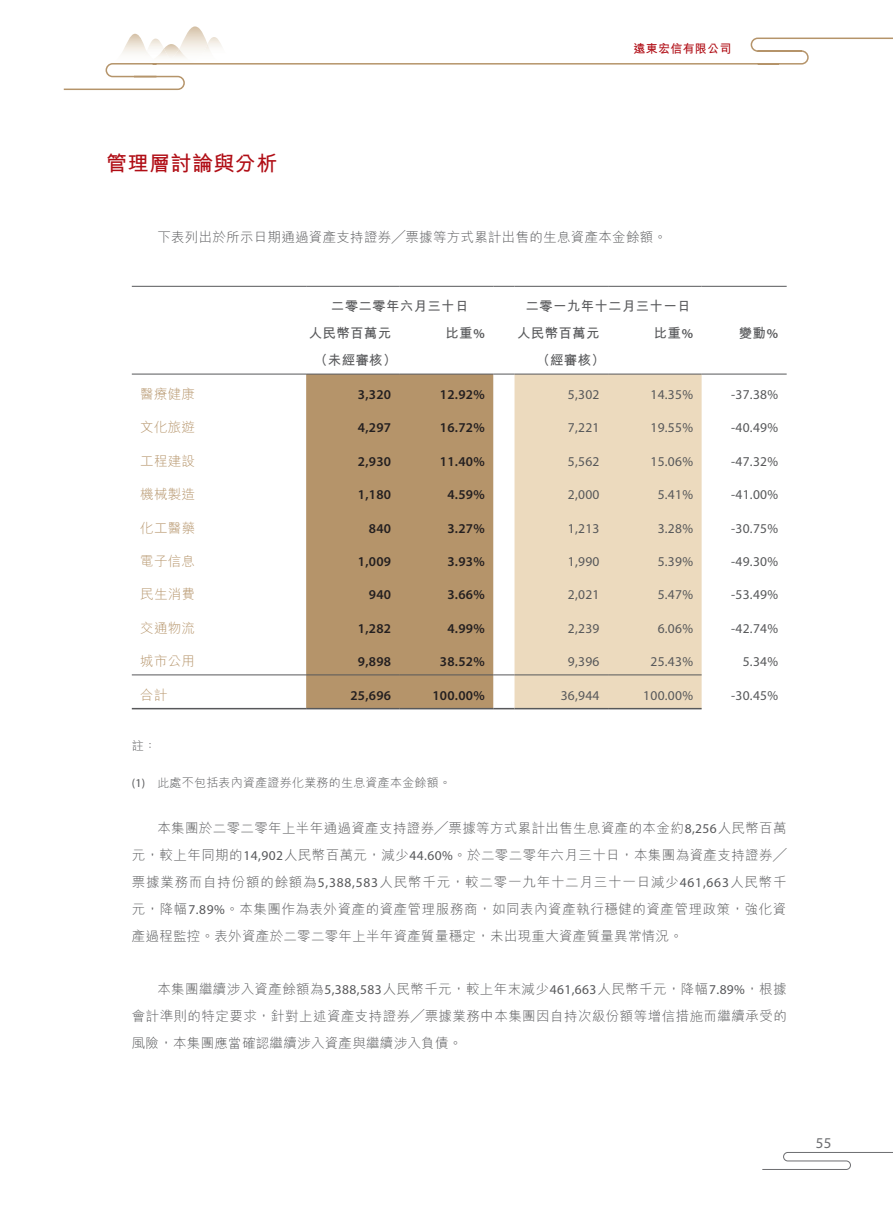
<style>
.page{position:relative;width:893px;height:1212px;background:#fff}
.page>*{position:absolute;margin:0;border:0;box-sizing:border-box;transform-origin:0 0}
.t1{font:700 21px "M Hei HK";letter-spacing:.02em;color:#b00d15}
.t2{font:15px "Myriad Pro";color:#6c6d70}
.t3{font:300 13.5px/27px "M Hei HK";letter-spacing:.02em;color:#57585a;text-align:justify}
.t4{font:13.5px "Myriad Pro";letter-spacing:.02em;color:#57585a}
.t5{font:600 13.5px "Myriad Pro";letter-spacing:.02em;color:#231f20}
.t6{font:700 13.5px "M Hei HK";letter-spacing:.02em;color:#57585a}
.t7{font:300 13.5px "M Hei HK";letter-spacing:.02em;color:#b5946a}
.t8{font:300 12px "M Hei HK";letter-spacing:.02em;color:#57585a}
.t9{font:700 12px "M Hei HK";letter-spacing:.02em;color:#b00d15}
.s1{font-family:"Myriad Pro";font-weight:600}
.s2{font-family:"Myriad Pro";font-weight:400}
</style>
<div class="page">
<img style="left:185px;top:26px;width:20px;height:11px">
<img style="left:130px;top:34px;width:10px;height:3px">
<svg style="left:63px;top:37px;width:830px;height:53px"></svg>
<svg style="left:762px;top:1152px;width:131px;height:18px"></svg>
<div style="left:306px;top:375px;width:187px;height:333px;background:#b5946a"></div>
<div style="left:514px;top:375px;width:188px;height:333px;background:#ecdabe"></div>
<hr style="left:132px;top:286px;width:174px;height:1px;background:#57585a">
<hr style="left:306px;top:286px;width:94px;height:1px;background:#57585a">
<hr style="left:400px;top:286px;width:93px;height:1px;background:#57585a">
<svg style="left:493px;top:286px;width:21px;height:1px"></svg>
<hr style="left:514px;top:286px;width:94px;height:1px;background:#57585a">
<hr style="left:608px;top:286px;width:94px;height:1px;background:#57585a">
<hr style="left:702px;top:286px;width:85px;height:1px;background:#57585a">
<hr style="left:132px;top:374px;width:174px;height:1px;background:#57585a">
<hr style="left:306px;top:374px;width:94px;height:1px;background:#57585a">
<hr style="left:400px;top:374px;width:93px;height:1px;background:#57585a">
<svg style="left:493px;top:374px;width:21px;height:1px"></svg>
<hr style="left:514px;top:374px;width:94px;height:1px;background:#57585a">
<hr style="left:608px;top:374px;width:94px;height:1px;background:#57585a">
<hr style="left:702px;top:374px;width:85px;height:1px;background:#57585a">
<hr style="left:132px;top:674px;width:174px;height:1px;background:#57585a">
<hr style="left:306px;top:674px;width:94px;height:1px;background:#57585a">
<hr style="left:400px;top:674px;width:93px;height:1px;background:#57585a">
<svg style="left:493px;top:674px;width:21px;height:1px"></svg>
<hr style="left:514px;top:674px;width:94px;height:1px;background:#57585a">
<hr style="left:608px;top:674px;width:94px;height:1px;background:#57585a">
<hr style="left:132px;top:708px;width:174px;height:1px;background:#57585a">
<hr style="left:306px;top:708px;width:94px;height:1px;background:#57585a">
<hr style="left:400px;top:708px;width:93px;height:1px;background:#57585a">
<svg style="left:493px;top:708px;width:21px;height:1px"></svg>
<hr style="left:514px;top:708px;width:94px;height:1px;background:#57585a">
<hr style="left:608px;top:708px;width:94px;height:1px;background:#57585a">
<p class="t9" style="left:634px;top:40px;width:99px">遠東宏信有限公司</p>
<h1 class="t1" style="left:106px;top:148px;width:173px">管理層討論與分析</h1>
<p class="t3" style="left:157px;top:223px;width:511px">下表列出於所示日期通過資產支持證券╱票據等方式累計出售的生息資產本金餘額。</p>
<p class="t6" style="left:331px;top:296px;width:139px">二零二零年六月三十日</p>
<p class="t6" style="left:525px;top:296px;width:167px">二零一九年十二月三十一日</p>
<p class="t6" style="left:309px;top:323px;width:84px">人民幣百萬元</p>
<p class="t6" style="left:445px;top:323px;width:41px">比重<span class="s1">%</span></p>
<p class="t6" style="left:517px;top:323px;width:84px">人民幣百萬元</p>
<p class="t6" style="left:654px;top:323px;width:41px">比重<span class="s1">%</span></p>
<p class="t6" style="left:739px;top:323px;width:41px">變動<span class="s1">%</span></p>
<p class="t6" style="left:314px;top:350px;width:84px">（未經審核）</p>
<p class="t6" style="left:536px;top:350px;width:70px">（經審核）</p>
<p class="t7" style="left:140px;top:385px;width:56px">醫療健康</p>
<p class="t5" style="left:358px;top:386px;width:35px">3,320</p>
<p class="t5" style="left:440px;top:386px;width:46px">12.92%</p>
<p class="t4" style="left:568px;top:386px;width:33px">5,302</p>
<p class="t4" style="left:650px;top:386px;width:44px">14.35%</p>
<p class="t4" style="left:731px;top:386px;width:49px">-37.38%</p>
<p class="t7" style="left:140px;top:418px;width:56px">文化旅遊</p>
<p class="t5" style="left:358px;top:419px;width:35px">4,297</p>
<p class="t5" style="left:440px;top:419px;width:46px">16.72%</p>
<p class="t4" style="left:568px;top:419px;width:33px">7,221</p>
<p class="t4" style="left:650px;top:419px;width:44px">19.55%</p>
<p class="t4" style="left:731px;top:419px;width:49px">-40.49%</p>
<p class="t7" style="left:140px;top:451px;width:56px">工程建設</p>
<p class="t5" style="left:358px;top:453px;width:35px">2,930</p>
<p class="t5" style="left:440px;top:453px;width:46px">11.40%</p>
<p class="t4" style="left:568px;top:453px;width:33px">5,562</p>
<p class="t4" style="left:650px;top:453px;width:44px">15.06%</p>
<p class="t4" style="left:731px;top:453px;width:49px">-47.32%</p>
<p class="t7" style="left:140px;top:485px;width:56px">機械製造</p>
<p class="t5" style="left:358px;top:486px;width:35px">1,180</p>
<p class="t5" style="left:447px;top:486px;width:39px">4.59%</p>
<p class="t4" style="left:568px;top:486px;width:33px">2,000</p>
<p class="t4" style="left:658px;top:486px;width:37px">5.41%</p>
<p class="t4" style="left:731px;top:486px;width:49px">-41.00%</p>
<p class="t7" style="left:140px;top:518px;width:56px">化工醫藥</p>
<p class="t5" style="left:369px;top:519px;width:24px">840</p>
<p class="t5" style="left:447px;top:519px;width:39px">3.27%</p>
<p class="t4" style="left:568px;top:520px;width:33px">1,213</p>
<p class="t4" style="left:658px;top:520px;width:37px">3.28%</p>
<p class="t4" style="left:731px;top:520px;width:49px">-30.75%</p>
<p class="t7" style="left:140px;top:551px;width:56px">電子信息</p>
<p class="t5" style="left:358px;top:553px;width:35px">1,009</p>
<p class="t5" style="left:447px;top:553px;width:39px">3.93%</p>
<p class="t4" style="left:568px;top:553px;width:33px">1,990</p>
<p class="t4" style="left:658px;top:553px;width:37px">5.39%</p>
<p class="t4" style="left:731px;top:553px;width:49px">-49.30%</p>
<p class="t7" style="left:140px;top:585px;width:56px">民生消費</p>
<p class="t5" style="left:369px;top:586px;width:24px">940</p>
<p class="t5" style="left:447px;top:586px;width:39px">3.66%</p>
<p class="t4" style="left:568px;top:586px;width:33px">2,021</p>
<p class="t4" style="left:658px;top:586px;width:37px">5.47%</p>
<p class="t4" style="left:731px;top:586px;width:49px">-53.49%</p>
<p class="t7" style="left:140px;top:618px;width:56px">交通物流</p>
<p class="t5" style="left:358px;top:619px;width:35px">1,282</p>
<p class="t5" style="left:447px;top:619px;width:39px">4.99%</p>
<p class="t4" style="left:568px;top:620px;width:33px">2,239</p>
<p class="t4" style="left:658px;top:620px;width:37px">6.06%</p>
<p class="t4" style="left:731px;top:620px;width:49px">-42.74%</p>
<p class="t7" style="left:140px;top:651px;width:56px">城市公用</p>
<p class="t5" style="left:358px;top:653px;width:35px">9,898</p>
<p class="t5" style="left:440px;top:653px;width:46px">38.52%</p>
<p class="t4" style="left:568px;top:653px;width:33px">9,396</p>
<p class="t4" style="left:650px;top:653px;width:44px">25.43%</p>
<p class="t4" style="left:743px;top:653px;width:37px">5.34%</p>
<p class="t7" style="left:140px;top:685px;width:29px">合計</p>
<p class="t5" style="left:350px;top:687px;width:42px">25,696</p>
<p class="t5" style="left:432px;top:687px;width:54px">100.00%</p>
<p class="t4" style="left:561px;top:687px;width:40px">36,944</p>
<p class="t4" style="left:643px;top:687px;width:51px">100.00%</p>
<p class="t4" style="left:731px;top:687px;width:49px">-30.45%</p>
<p class="t8" style="left:132px;top:737px;width:26px">註：</p>
<p class="t8" style="left:132px;top:774px;width:321px"><span class="s2">(1)</span> 此處不包括表內資產證券化業務的生息資產本金餘額。</p>
<p class="t3" style="left:132px;top:814px;width:656px;text-indent:26px">本集團於二零二零年上半年通過資產支持證券╱票據等方式累計出售生息資產的本金約<span class="s2">8,256</span>人民幣百萬元，較上年同期的<span class="s2">14,902</span>人民幣百萬元，減少<span class="s2">44.60%</span>。於二零二零年六月三十日，本集團為資產支持證券╱票據業務而自持份額的餘額為<span class="s2">5,388,583</span>人民幣千元，較二零一九年十二月三十一日減少<span class="s2">461,663</span>人民幣千元，降幅<span class="s2">7.89%</span>。本集團作為表外資產的資產管理服務商，如同表內資產執行穩健的資產管理政策，強化資產過程監控。表外資產於二零二零年上半年資產質量穩定，未出現重大資產質量異常情況。</p>
<p class="t3" style="left:132px;top:975px;width:656px;text-indent:26px">本集團繼續涉入資產餘額為<span class="s2">5,388,583</span>人民幣千元，較上年末減少<span class="s2">461,663</span>人民幣千元，降幅<span class="s2">7.89%</span>，根據會計準則的特定要求，針對上述資產支持證券╱票據業務中本集團因自持次級份額等增信措施而繼續承受的風險，本集團應當確認繼續涉入資產與繼續涉入負債。</p>
<p class="t2" style="left:816px;top:1134px;width:17px">55</p>
</div>
